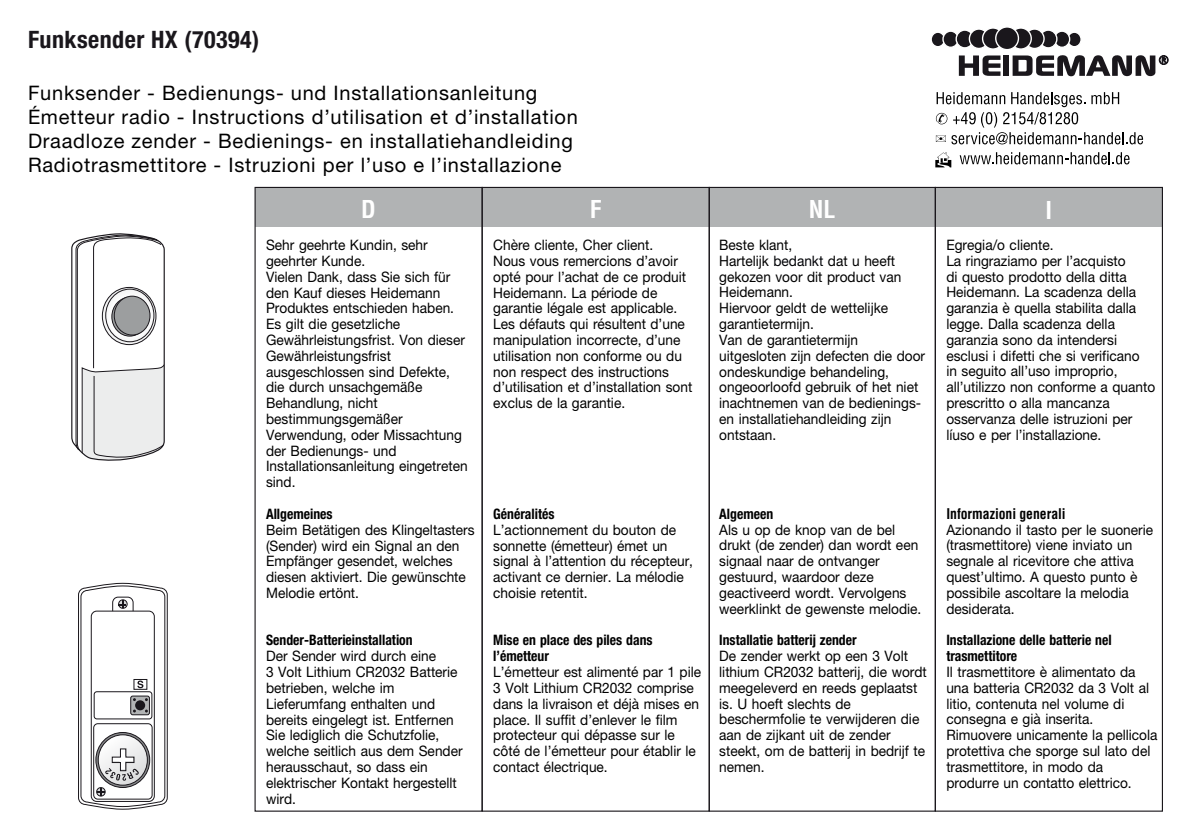
<style>
.page{position:relative;width:1191px;height:840px;background:#fff}
.page>*{position:absolute;margin:0;border:0;box-sizing:border-box;transform-origin:0 0}
.t1{font:700 condensed 24px "Helvetica Neue";letter-spacing:.02em;color:#1a171c}
.t2{font:700 condensed 24px "Helvetica";color:#fff}
.t3{font:20px/24px "Helvetica Neue";letter-spacing:.04em;color:#000}
.t4{font:14.4px/15.8px "Helvetica Neue";color:#000;scale:.95 1}
.t5{font:700 condensed 14.4px/15.8px "Helvetica Neue";color:#000;scale:.95 1}
.t6{font:700 condensed 14.4px "Helvetica";color:#000;scale:.95 1}
.s1{color:#000206}
</style>
<div class="page">
<div style="left:255px;top:187px;width:907px;height:39px;background:#b1b3b4"></div>
<div style="left:934px;top:187px;width:229px;height:624px;border:1px solid #1a171c"></div>
<svg style="left:935px;top:152px;width:16px;height:15px"></svg>
<svg style="left:959px;top:152px;width:170px;height:12px"></svg>
<svg style="left:936px;top:92px;width:207px;height:52px"></svg>
<svg style="left:959px;top:55px;width:41px;height:21px"></svg>
<div style="left:1003px;top:55px;width:6px;height:21px;background:#1a171c"></div>
<div style="left:1067px;top:32px;width:14px;height:15px;background:#1a171c;border-radius:50%"></div>
<div style="left:1067px;top:32px;width:14px;height:15px;border:1px solid #fff;border-radius:50%"></div>
<svg style="left:1054px;top:31px;width:15px;height:16px"></svg>
<div style="left:1053px;top:30px;width:17px;height:18px;border:1px solid #fff;border-radius:50%"></div>
<svg style="left:1039px;top:30px;width:17px;height:18px"></svg>
<div style="left:1039px;top:29px;width:18px;height:20px;border:1px solid #fff;border-radius:50%"></div>
<div style="left:1025px;top:29px;width:19px;height:19px;background:#1a171c;border-radius:50%"></div>
<div style="left:1024px;top:28px;width:20px;height:21px;border:1px solid #fff;border-radius:50%"></div>
<svg style="left:1010px;top:28px;width:21px;height:21px"></svg>
<div style="left:1009px;top:27px;width:23px;height:23px;border:1px solid #fff;border-radius:50%"></div>
<div style="left:931px;top:32px;width:13px;height:15px;background:#1a171c;border-radius:50%"></div>
<div style="left:930px;top:32px;width:15px;height:15px;border:1px solid #fff;border-radius:50%"></div>
<svg style="left:943px;top:31px;width:15px;height:16px"></svg>
<div style="left:942px;top:30px;width:17px;height:18px;border:1px solid #fff;border-radius:50%"></div>
<svg style="left:956px;top:30px;width:17px;height:18px"></svg>
<div style="left:955px;top:29px;width:19px;height:20px;border:1px solid #fff;border-radius:50%"></div>
<svg style="left:969px;top:29px;width:19px;height:19px"></svg>
<div style="left:968px;top:28px;width:21px;height:21px;border:1px solid #fff;border-radius:50%"></div>
<div style="left:982px;top:28px;width:21px;height:21px;background:#1a171c;border-radius:50%"></div>
<div style="left:982px;top:27px;width:22px;height:23px;border:1px solid #fff;border-radius:50%"></div>
<div style="left:995px;top:27px;width:23px;height:23px;background:#1a171c;border-radius:50%"></div>
<div style="left:995px;top:26px;width:24px;height:24px;border:1px solid #fff;border-radius:50%"></div>
<svg style="left:1012px;top:55px;width:156px;height:22px"></svg>
<svg style="left:71px;top:233px;width:94px;height:228px"></svg>
<svg style="left:78px;top:582px;width:90px;height:227px"></svg>
<h1 class="t1" style="left:28px;top:24px;width:233px">Funksender HX (70394)</h1>
<p class="t3" style="left:28px;top:81px;width:551px">Funksender - Bedienungs- und Installationsanleitung Émetteur radio - Instructions d’utilisation et d’installation Draadloze zender - Bedienings- en installatiehandleiding Radiotrasmettitore - Istruzioni per l’uso e l’installazione</p>
<h1 class="t2" style="left:361px;top:194px;width:16px">D</h1>
<h1 class="t2" style="left:590px;top:194px;width:13px">F</h1>
<h1 class="t2" style="left:809px;top:194px;width:28px">NL</h1>
<h1 class="t2" style="left:1045px;top:195px;width:8px">I</h1>
<p class="t4" style="left:266px;top:237px;width:214px">Sehr geehrte Kundin, sehr geehrter Kunde.<br>Vielen Dank, dass Sie sich für den Kauf dieses Heidemann<br>Produktes entschieden haben.<br>Es gilt die gesetzliche<br>Gewährleistungsfrist. Von dieser<br>Gewährleistungsfrist ausgeschlossen sind Defekte, die durch unsachgemäße<br>Behandlung, nicht bestimmungsgemäßer<br>Verwendung, oder Missachtung der Bedienungs- und<br>Installationsanleitung eingetreten sind.</p>
<p class="t5" style="left:266px;top:505px;width:72px">Allgemeines</p>
<p class="t4" style="left:266px;top:521px;width:221px">Beim Betätigen des Klingeltasters (Sender) wird ein Signal an den<br>Empfänger gesendet, welches diesen aktiviert. Die gewünschte<br>Melodie ertönt.</p>
<p class="t5" style="left:266px;top:632px;width:156px">Sender-Batterieinstallation</p>
<p class="t4" style="left:266px;top:647px;width:208px">Der Sender wird durch eine<br>3 Volt Lithium CR2032 Batterie betrieben, welche im<br>Lieferumfang enthalten und bereits eingelegt ist. Entfernen<br>Sie lediglich die Schutzfolie, welche seitlich aus dem Sender herausschaut, so dass ein elektrischer Kontakt hergestellt wird.</p>
<p class="t4" style="left:946px;top:236px;width:221px">Egregia/o cliente.<br>La ringraziamo per l’acquisto<br>di questo prodotto della ditta<br>Heidemann. La scadenza della garanzia è quella stabilita dalla legge. Dalla scadenza della garanzia sono da intendersi esclusi i difetti che si verificano<br>in seguito all’uso improprio, all’utilizzo non conforme a quanto prescritto o alla mancanza osservanza delle istruzioni per líuso e per l’installazione.</p>
<p class="t4" style="left:493px;top:237px;width:211px">Chère cliente, Cher client.<br>Nous vous remercions d’avoir opté pour l’achat de ce produit<br>Heidemann. La période de garantie légale est applicable.<br>Les défauts qui résultent d’une manipulation incorrecte, d’une utilisation non conforme ou du non respect des instructions d’utilisation et d’installation sont exclus de la garantie.</p>
<p class="t4" style="left:719px;top:236px;width:218px">Beste klant,<br>Hartelijk <span class="s1">bedankt</span> dat u heeft gekozen voor dit product van<br>Heidemann.<br>Hiervoor geldt de wettelijke garantietermijn.<br>Van de garantietermijn uitgesloten zijn defecten die door ondeskundige behandeling, ongeoorloofd gebruik of het niet inachtnemen van de bedienings&shy;en installatiehandleiding zijn ontstaan.</p>
<p class="t6" style="left:946px;top:504px;width:127px">Informazioni generali</p>
<p class="t4" style="left:946px;top:521px;width:219px">Azionando il tasto per le suonerie (trasmettitore) viene inviato un segnale al ricevitore che attiva quest’ultimo. A questo punto è possibile ascoltare la melodia desiderata.</p>
<p class="t5" style="left:946px;top:631px;width:176px">Installazione delle batterie nel trasmettitore</p>
<p class="t4" style="left:946px;top:663px;width:224px">Il trasmettitore è alimentato da una batteria CR2032 da 3 Volt al litio, contenuta nel volume di consegna e già inserita.<br>Rimuovere unicamente la pellicola protettiva che sporge sul lato del trasmettitore, in modo da produrre un contatto elettrico.</p>
<p class="t5" style="left:493px;top:505px;width:66px">Généralités</p>
<p class="t4" style="left:493px;top:521px;width:212px">L’actionnement du bouton de sonnette (émetteur) émet un signal à l’attention du récepteur, activant ce dernier. La mélodie choisie retentit.</p>
<p class="t5" style="left:493px;top:632px;width:169px">Mise en place des piles dans l’émetteur</p>
<p class="t4" style="left:493px;top:663px;width:220px">L’émetteur est alimenté par 1 pile<br>3 Volt Lithium CR2032 comprise dans la livraison et déjà mises en place. Il suffit d’enlever le film protecteur qui dépasse sur le côté de l’émetteur pour établir le contact électrique.</p>
<p class="t5" style="left:719px;top:505px;width:58px">Algemeen</p>
<p class="t4" style="left:719px;top:521px;width:214px">Als u op de knop van de bel drukt (de zender) dan wordt een signaal naar de ontvanger gestuurd, waardoor deze geactiveerd wordt. Vervolgens weerklinkt de gewenste melodie.</p>
<p class="t5" style="left:719px;top:631px;width:146px">Installatie batterij zender</p>
<p class="t4" style="left:719px;top:647px;width:220px">De zender werkt op een 3 Volt lithium CR2032 batterij, die wordt meegeleverd en reeds geplaatst is. U hoeft slechts de beschermfolie te verwijderen die aan de zijkant uit de zender steekt, om de batterij in bedrijf te nemen.</p>
</div>
